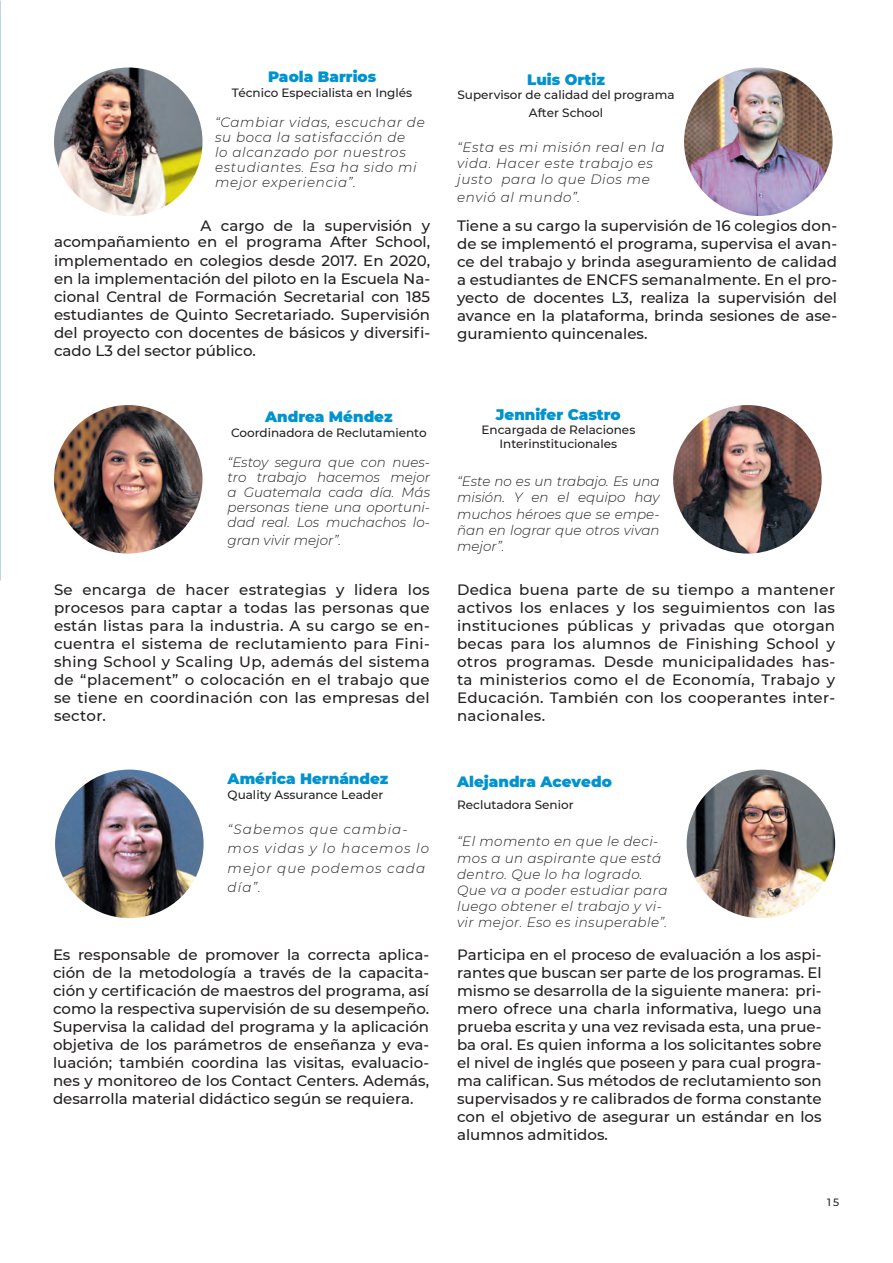
<style>
.page{position:relative;width:893px;height:1263px;background:#fff}
.page>*{position:absolute;margin:0;border:0;box-sizing:border-box;transform-origin:0 0}
.t1{font:500 15px/18px "Montserrat";color:#231f20;text-align:justify}
.t2{font:900 15px "Montserrat";color:#0093ce}
.t3{font:italic 300 13.5px/16.2px "Montserrat";letter-spacing:.03em;color:#231f20;text-align:justify}
.t4{font:italic 300 13.5px/15px "Montserrat";letter-spacing:.05em;color:#231f20}
.t5{font:italic 300 13.5px/19.5px "Montserrat";letter-spacing:.08em;color:#231f20}
.t6{font:italic 300 13.5px "Montserrat";color:#231f20}
.t7{font:500 12px/18px "Montserrat";color:#231f20;text-align:center}
.t8{font:500 10.5px "Montserrat";color:#231f20}
</style>
<div class="page">
<img style="left:684px;top:68px;width:148px;height:148px;border-radius:74px">
<img style="left:54px;top:68px;width:148px;height:148px;border-radius:74px">
<img style="left:54px;top:405px;width:148px;height:149px;border-radius:74px">
<img style="left:55px;top:770px;width:149px;height:148px;border-radius:74px">
<img style="left:673px;top:405px;width:149px;height:149px;border-radius:74px">
<img style="left:687px;top:770px;width:148px;height:148px;border-radius:74px">
<p class="t2" style="left:268px;top:65px;width:110px">Paola Barrios</p>
<p class="t7" style="left:232px;top:83px;width:182px">Técnico Especialista en Inglés</p>
<p class="t4" style="left:215px;top:114px;width:211px">“Cambiar vidas, escuchar de su boca la satisfacción de<br>lo alcanzado por nuestros estudiantes. Esa ha sido mi mejor experiencia”.</p>
<p class="t1" style="left:201px;top:216px;width:231px">A cargo de la supervisión y</p>
<p class="t1" style="left:54px;top:233px;width:378px">acompañamiento en el programa After School, implementado en colegios desde 2017. En 2020, en la implementación del piloto en la Escuela Na&shy;cional Central de Formación Secretarial con 185 estudiantes de Quinto Secretariado. Supervisión del proyecto con docentes de básicos y diversifi&shy;cado L3 del sector público.</p>
<p class="t2" style="left:265px;top:406px;width:129px">Andrea Méndez</p>
<p class="t7" style="left:231px;top:424px;width:197px">Coordinadora de Reclutamiento</p>
<p class="t3" style="left:228px;top:455px;width:204px;line-height:15px">“Estoy segura que con nues&shy;tro trabajo hacemos mejor a Guatemala cada día. Más personas tiene una oportuni&shy;dad real. Los muchachos lo-</p>
<p class="t6" style="left:228px;top:531px;width:115px">gran vivir mejor”.</p>
<p class="t1" style="left:54px;top:580px;width:377px">Se encarga de hacer estrategias y lidera los procesos para captar a todas las personas que están listas para la industria. A su cargo se en&shy;cuentra el sistema de reclutamiento para Fini&shy;shing School y Scaling Up, además del sistema de “placement” o colocación en el trabajo que se tiene en coordinación con las empresas del sector.</p>
<p class="t2" style="left:228px;top:767px;width:162px">América Hernández</p>
<p class="t7" style="left:228px;top:785px;width:157px">Quality Assurance Leader</p>
<p class="t5" style="left:228px;top:819px;width:203px">“Sabemos que cambia&shy;mos vidas y lo hacemos lo mejor que podemos cada día”.</p>
<p class="t1" style="left:53px;top:945px;width:378px">Es responsable de promover la correcta aplica&shy;ción de la metodología a través de la capacita&shy;ción y certificación de maestros del programa, así como la respectiva supervisión de su desempeño.<br>Supervisa la calidad del programa y la aplicación objetiva de los parámetros de enseñanza y eva&shy;luación; también coordina las visitas, evaluacio&shy;nes y monitoreo de los Contact Centers. Además, desarrolla material didáctico según se requiera.</p>
<p class="t2" style="left:527px;top:68px;width:79px">Luis Ortiz</p>
<p class="t7" style="left:457px;top:86px;width:219px">Supervisor de calidad del programa<br>After School</p>
<p class="t4" style="left:457px;top:138px;width:209px;line-height:16.2px">“Esta es mi misión real en la vida. Hacer este trabajo es justo para lo que Dios me</p>
<p class="t4" style="left:457px;top:189px;width:124px">envió al mundo”.</p>
<p class="t1" style="left:457px;top:216px;width:381px">Tiene a su cargo la supervisión de 16 colegios don&shy;de se implementó el programa, supervisa el avan&shy;ce del trabajo y brinda aseguramiento de calidad a estudiantes de ENCFS semanalmente. En el pro&shy;yecto de docentes L3, realiza la supervisión del avance en la plataforma, brinda sesiones de ase&shy;guramiento quincenales.</p>
<p class="t2" style="left:496px;top:403px;width:126px">Jennifer Castro</p>
<p class="t7" style="left:481px;top:420px;width:155px">Encargada de Relaciones</p>
<p class="t7" style="left:500px;top:435px;width:119px">Interinstitucionales</p>
<p class="t3" style="left:457px;top:473px;width:204px">“Este no es un trabajo. Es una misión. Y en el equipo hay muchos héroes que se empe&shy;ñan en lograr que otros vivan mejor”.</p>
<p class="t1" style="left:457px;top:580px;width:380px">Dedica buena parte de su tiempo a mantener activos los enlaces y los seguimientos con las instituciones públicas y privadas que otorgan becas para los alumnos de Finishing School y otros programas. Desde municipalidades has&shy;ta ministerios como el de Economía, Trabajo y Educación. También con los cooperantes inter&shy;nacionales.</p>
<p class="t2" style="left:457px;top:770px;width:156px">Alejandra Acevedo</p>
<p class="t7" style="left:457px;top:795px;width:118px">Reclutadora Senior</p>
<p class="t3" style="left:457px;top:833px;width:212px;text-align:left">“El momento en que le deci&shy;mos a un aspirante que está dentro. Que lo ha logrado.<br>Que va a poder estudiar para luego obtener el trabajo y vi&shy;vir mejor. Eso es insuperable”.</p>
<p class="t1" style="left:457px;top:945px;width:366px">Participa en el proceso de evaluación a los aspi&shy;rantes que buscan ser parte de los programas. El mismo se desarrolla de la siguiente manera: pri&shy;mero ofrece una charla informativa, luego una prueba escrita y una vez revisada esta, una prue&shy;ba oral. Es quien informa a los solicitantes sobre el nivel de inglés que poseen y para cual progra&shy;ma califican. Sus métodos de reclutamiento son supervisados y re calibrados de forma constante con el objetivo de asegurar un estándar en los alumnos admitidos.</p>
<p class="t8" style="left:827px;top:1195px;width:14px">15</p>
</div>
